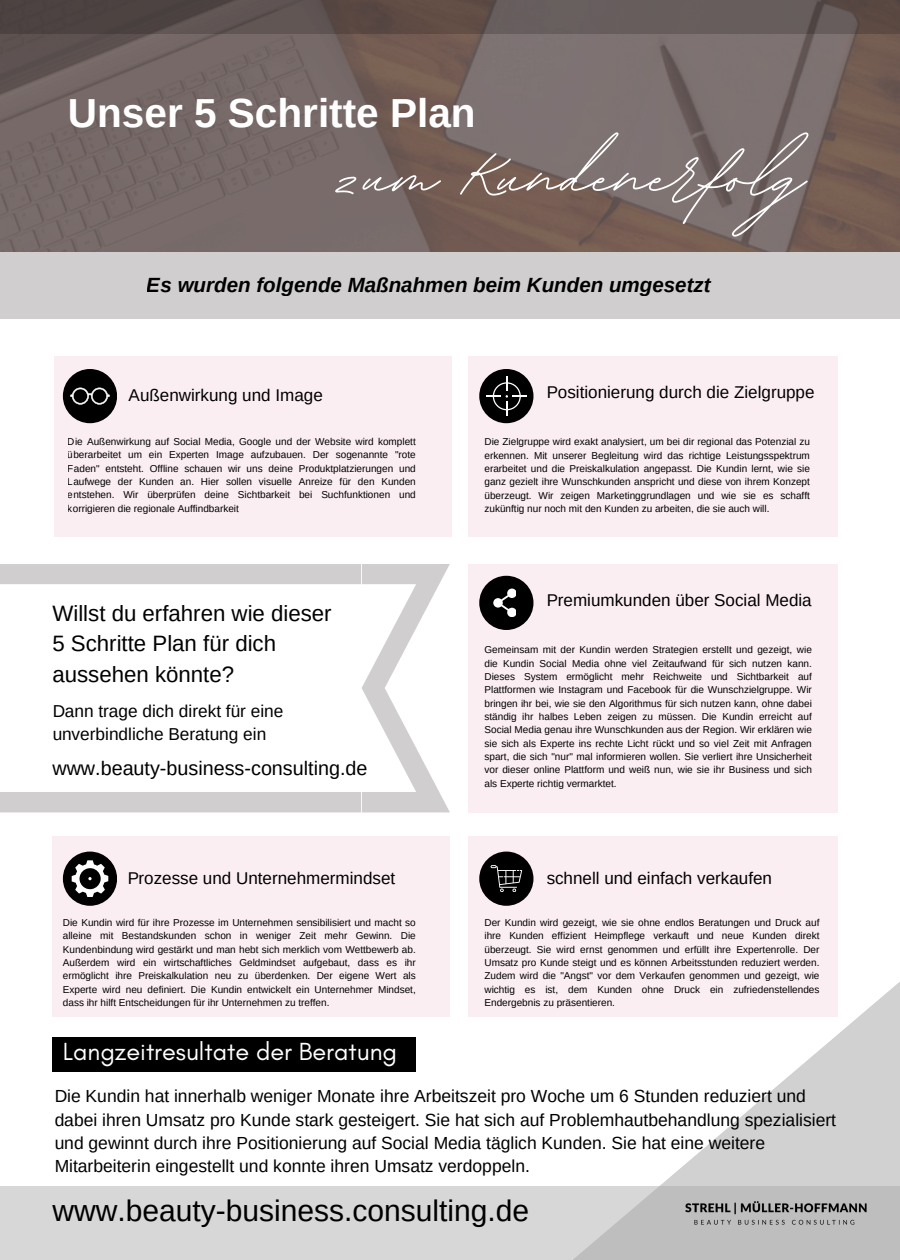
<style>
.page{position:relative;width:900px;height:1260px;background:#fff}
.page>*{position:absolute;margin:0;border:0;box-sizing:border-box;transform-origin:0 0}
.t1{font:700 112.5px "BD Script";color:#fff}
.t2{font:700 40.5px "Arimo";color:#fff}
.t3{font:30px "Arimo";color:#000}
.t4{font:25.25px "Glacial Indifference";color:#fff}
.t5{font:22.25px/30.5px "Arimo";color:#000}
.t6{font:italic 700 20.5px "Arimo";color:#000}
.t7{font:19.75px "Arimo";color:#000}
.t8{font:17.5px/23.2px "Arimo";color:#000}
.t9{font:17.25px/23px "Arimo";color:#000}
.t10{font:17px "Arimo";color:#000}
.t11{font:10px/13.2px "Arimo";color:#000;text-align:justify}
</style>
<div class="page">
<div style="left:52px;top:837px;width:398px;height:180px;background:#fbeef2"></div>
<div style="left:0;top:1187px;width:900px;height:73px;background:#d8d7d8"></div>
<svg style="left:268px;top:812px;width:632px;height:448px"></svg>
<img style="left:0;top:34px;width:900px;height:251px">
<svg style="left:0;top:0;width:900px;height:34px;background:#5d514f"></svg>
<div style="left:0;top:252px;width:899px;height:67px;background:#d1cecf"></div>
<div style="left:468px;top:356px;width:370px;height:181px;background:#fbeef2"></div>
<div style="left:55px;top:356px;width:397px;height:181px;background:#fbeef2"></div>
<svg style="left:63px;top:369px;width:54px;height:54px;fill:#000"></svg>
<svg style="left:70px;top:388px;width:39px;height:16px"></svg>
<svg style="left:479px;top:369px;width:54px;height:54px"></svg>
<svg style="left:487px;top:377px;width:39px;height:39px;background:#242424"></svg>
<svg style="left:0;top:564px;width:450px;height:248px"></svg>
<div style="left:468px;top:564px;width:370px;height:248px;background:#fbeef2"></div>
<svg style="left:479px;top:576px;width:54px;height:54px;fill:#000"></svg>
<svg style="left:493px;top:589px;width:23px;height:28px"></svg>
<div style="left:468px;top:837px;width:370px;height:180px;background:#fbeef2"></div>
<svg style="left:63px;top:852px;width:54px;height:54px;fill:#000"></svg>
<svg style="left:72px;top:860px;width:36px;height:37px"></svg>
<svg style="left:479px;top:852px;width:54px;height:54px;fill:#000"></svg>
<svg style="left:491px;top:865px;width:31px;height:26px"></svg>
<div style="left:52px;top:1037px;width:364px;height:35px;background:#000"></div>
<img style="left:661px;top:1167px;width:231px;height:92px">
<h1 class="t2" style="left:68px;top:91px;width:409px">Unser 5 Schritte Plan</h1>
<h5 class="t1" style="left:338px;top:102px;width:468px">zum Kundenerfolg</h5>
<h3 class="t6" style="left:147px;top:273px;width:565px">Es wurden folgende Maßnahmen beim Kunden umgesetzt</h3>
<h3 class="t10" style="left:129px;top:386px;width:196px">Außenwirkung und Image</h3>
<h3 class="t10" style="left:547px;top:383px;width:270px">Positionierung durch die Zielgruppe</h3>
<p class="t11" style="left:68px;top:435px;width:350px">Die Außenwirkung auf Social Media, Google und der Website wird komplett überarbeitet um ein Experten Image aufzubauen. Der sogenannte "rote Faden" entsteht. Offline schauen wir uns deine Produktplatzierungen und Laufwege der Kunden an. Hier sollen visuelle Anreize für den Kunden entstehen. Wir überprüfen deine Sichtbarkeit bei Suchfunktionen und korrigieren die regionale Auffindbarkeit</p>
<p class="t11" style="left:484px;top:435px;width:327px">Die Zielgruppe wird exakt analysiert, um bei dir regional das Potenzial zu erkennen. Mit unserer Begleitung wird das richtige Leistungsspektrum erarbeitet und die Preiskalkulation angepasst. Die Kundin lernt, wie sie ganz gezielt ihre Wunschkunden anspricht und diese von ihrem Konzept überzeugt. Wir zeigen Marketinggrundlagen und wie sie es schafft zukünftig nur noch mit den Kunden zu arbeiten, die sie auch will.</p>
<h3 class="t5" style="left:52px;top:598px;width:281px">Willst du erfahren wie dieser<br>5 Schritte Plan für dich aussehen könnte?</h3>
<h3 class="t9" style="left:52px;top:700px;width:233px">Dann trage dich direkt für eine unverbindliche Beratung ein</h3>
<h3 class="t7" style="left:52px;top:757px;width:317px">www.beauty-business-consulting.de</h3>
<h3 class="t10" style="left:547px;top:591px;width:267px">Premiumkunden über Social Media</h3>
<p class="t11" style="left:484px;top:643px;width:329px">Gemeinsam mit der Kundin werden Strategien erstellt und gezeigt, wie die Kundin Social Media ohne viel Zeitaufwand für sich nutzen kann.<br>Dieses System ermöglicht mehr Reichweite und Sichtbarkeit auf Plattformen wie Instagram und Facebook für die Wunschzielgruppe. Wir bringen ihr bei, wie sie den Algorithmus für sich nutzen kann, ohne dabei ständig ihr halbes Leben zeigen zu müssen. Die Kundin erreicht auf Social Media genau ihre Wunschkunden aus der Region. Wir erklären wie sie sich als Experte ins rechte Licht rückt und so viel Zeit mit Anfragen spart, die sich "nur" mal informieren wollen. Sie verliert ihre Unsicherheit vor dieser online Plattform und weiß nun, wie sie ihr Business und sich als Experte richtig vermarktet.</p>
<h3 class="t10" style="left:127px;top:869px;width:270px">Prozesse und Unternehmermindset</h3>
<h3 class="t10" style="left:547px;top:869px;width:227px">schnell und einfach verkaufen</h3>
<p class="t11" style="left:63px;top:916px;width:354px">Die Kundin wird für ihre Prozesse im Unternehmen sensibilisiert und macht so alleine mit Bestandskunden schon in weniger Zeit mehr Gewinn. Die Kundenbindung wird gestärkt und man hebt sich merklich vom Wettbewerb ab.<br>Außerdem wird ein wirtschaftliches Geldmindset aufgebaut, dass es ihr ermöglicht ihre Preiskalkulation neu zu überdenken. Der eigene Wert als Experte wird neu definiert. Die Kundin entwickelt ein Unternehmer Mindset, dass ihr hilft Entscheidungen für ihr Unternehmen zu treffen.</p>
<p class="t11" style="left:484px;top:916px;width:337px">Der Kundin wird gezeigt, wie sie ohne endlos Beratungen und Druck auf ihre Kunden effizient Heimpflege verkauft und neue Kunden direkt überzeugt. Sie wird ernst genommen und erfüllt ihre Expertenrolle. Der Umsatz pro Kunde steigt und es können Arbeitsstunden reduziert werden.<br>Zudem wird die "Angst" vor dem Verkaufen genommen und gezeigt, wie wichtig es ist, dem Kunden ohne Druck ein zufriedenstellendes Endergebnis zu präsentieren.</p>
<h2 class="t4" style="left:63px;top:1036px;width:336px">Langzeitresultate der Beratung</h2>
<p class="t8" style="left:55px;top:1085px;width:783px">Die Kundin hat innerhalb weniger Monate ihre Arbeitszeit pro Woche um 6 Stunden reduziert und dabei ihren Umsatz pro Kunde stark gesteigert. Sie hat sich auf Problemhautbehandlung spezialisiert und gewinnt durch ihre Positionierung auf Social Media täglich Kunden. Sie hat eine weitere Mitarbeiterin eingestellt und konnte ihren Umsatz verdoppeln.</p>
<p class="t3" style="left:52px;top:1194px;width:478px">www.beauty-business.consulting.de</p>
</div>
